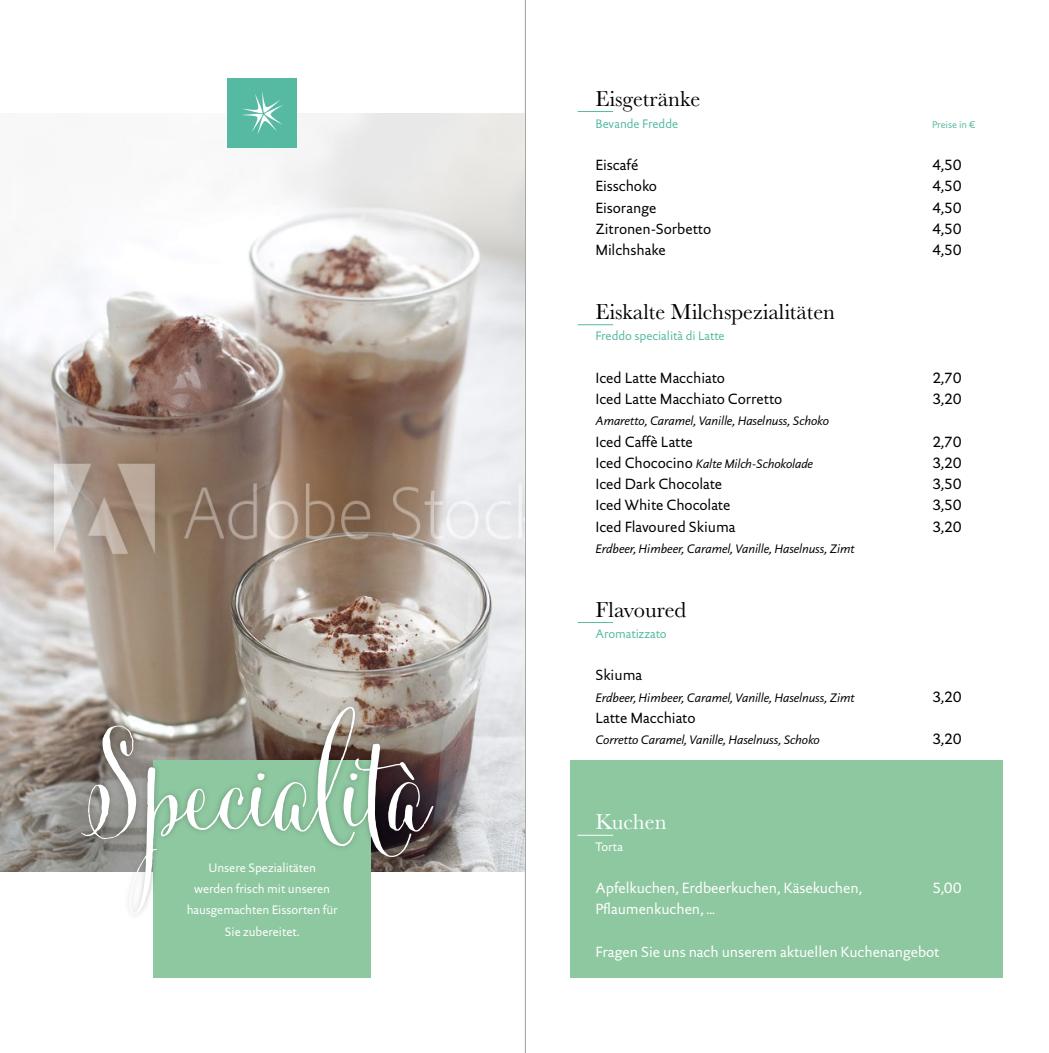
<style>
.page{position:relative;width:1049px;height:1053px;background:#fff}
.page>*{position:absolute;margin:0;border:0;box-sizing:border-box;transform-origin:0 0}
.t1{font:152.5px "Cantoni Pro";color:#fff}
.t2{font:22.5px "Baskerville MT Std";color:#000}
.t3{font:22.5px "Baskerville MT Std";color:#fff}
.t4{font:15px "DTL Documenta Sans T";color:#000}
.t5{font:15px "DTL Documenta Sans T";letter-spacing:-.005em;color:#fff}
.t6{font:italic 12.5px "DTL Documenta Sans T";letter-spacing:-.01em;color:#000}
.t7{font:12.5px/21.2px "DTL Documenta Sans T";color:#fff;text-align:center}
.t8{font:12.5px "DTL Documenta Sans T";letter-spacing:-.005em;color:#56baa2}
.t9{font:10px "DTL Documenta Sans T";color:#56baa2}
.s1{font-style:normal;font-size:15px}
</style>
<div class="page">
<hr style="left:525px;top:0;width:1px;height:1052px;background:#9d9d9c">
<div style="left:571px;top:760px;width:432px;height:217px;background:#8ec8a0"></div>
<img style="left:0;top:113px;width:524px;height:758px">
<div style="left:153px;top:760px;width:218px;height:218px;background:#8ec8a0"></div>
<div style="left:227px;top:78px;width:70px;height:70px;background:#56baa2"></div>
<div style="left:75px;top:699px;width:364px;height:220px;background:#000;opacity:.25"></div>
<svg style="left:242px;top:92px;width:41px;height:43px"></svg>
<hr style="left:578px;top:324px;width:35px;height:1px;background:#56baa2">
<hr style="left:578px;top:622px;width:35px;height:1px;background:#56baa2">
<hr style="left:578px;top:834px;width:35px;height:1px;background:#fff">
<hr style="left:578px;top:111px;width:35px;height:1px;background:#56baa2">
<h1 class="t1" style="left:84px;top:689px;width:345px">Specialità</h1>
<p class="t7" style="left:187px;top:856px;width:152px">Unsere Spezialitäten<br>werden frisch mit unseren hausgemachten Eissorten für<br>Sie zubereitet.</p>
<h2 class="t2" style="left:595px;top:86px;width:107px">Eisgetränke</h2>
<p class="t8" style="left:595px;top:116px;width:84px">Bevande Fredde</p>
<p class="t9" style="left:932px;top:118px;width:45px">Preise in €</p>
<p class="t4" style="left:595px;top:156px;width:45px">Eiscafé</p>
<p class="t4" style="left:932px;top:156px;width:31px">4,50</p>
<p class="t4" style="left:595px;top:177px;width:63px">Eisschoko</p>
<p class="t4" style="left:932px;top:177px;width:31px">4,50</p>
<p class="t4" style="left:595px;top:198px;width:63px">Eisorange</p>
<p class="t4" style="left:932px;top:198px;width:31px">4,50</p>
<p class="t4" style="left:595px;top:219px;width:117px">Zitronen-Sorbetto</p>
<p class="t4" style="left:932px;top:219px;width:31px">4,50</p>
<p class="t4" style="left:595px;top:241px;width:72px">Milchshake</p>
<p class="t4" style="left:932px;top:241px;width:31px">4,50</p>
<h2 class="t2" style="left:595px;top:298px;width:241px">Eiskalte Milchspezialitäten</h2>
<p class="t8" style="left:595px;top:328px;width:131px">Freddo specialità di Latte</p>
<p class="t4" style="left:595px;top:368px;width:131px">Iced Latte Macchiato</p>
<p class="t4" style="left:932px;top:368px;width:31px">2,70</p>
<p class="t4" style="left:595px;top:389px;width:188px">Iced Latte Macchiato Corretto</p>
<p class="t4" style="left:932px;top:389px;width:31px">3,20</p>
<p class="t6" style="left:595px;top:413px;width:235px">Amaretto, Caramel, Vanille, Haselnuss, Schoko</p>
<p class="t4" style="left:595px;top:432px;width:99px">Iced Caffè Latte</p>
<p class="t4" style="left:932px;top:432px;width:31px">2,70</p>
<p class="t6" style="left:595px;top:455px;width:219px"><span class="s1">Iced Chococino</span> Kalte Milch-Schokolade</p>
<p class="t4" style="left:932px;top:453px;width:31px">3,20</p>
<p class="t4" style="left:595px;top:474px;width:128px">Iced Dark Chocolate</p>
<p class="t4" style="left:932px;top:474px;width:31px">3,50</p>
<p class="t4" style="left:595px;top:496px;width:137px">Iced White Chocolate</p>
<p class="t4" style="left:932px;top:496px;width:31px">3,50</p>
<p class="t4" style="left:595px;top:517px;width:142px">Iced Flavoured Skiuma</p>
<p class="t4" style="left:932px;top:517px;width:31px">3,20</p>
<p class="t6" style="left:595px;top:540px;width:261px">Erdbeer, Himbeer, Caramel, Vanille, Haselnuss, Zimt</p>
<h2 class="t2" style="left:595px;top:596px;width:92px">Flavoured</h2>
<p class="t8" style="left:595px;top:626px;width:73px">Aromatizzato</p>
<p class="t4" style="left:595px;top:666px;width:48px">Skiuma</p>
<p class="t6" style="left:595px;top:689px;width:261px">Erdbeer, Himbeer, Caramel, Vanille, Haselnuss, Zimt</p>
<p class="t4" style="left:932px;top:687px;width:31px">3,20</p>
<p class="t4" style="left:595px;top:708px;width:102px">Latte Macchiato</p>
<p class="t6" style="left:595px;top:732px;width:226px">Corretto Caramel, Vanille, Haselnuss, Schoko</p>
<p class="t4" style="left:932px;top:729px;width:31px">3,20</p>
<h2 class="t3" style="left:595px;top:808px;width:73px">Kuchen</h2>
<p class="t7" style="left:595px;top:835px;width:29px">Torta</p>
<p class="t5" style="left:595px;top:878px;width:268px">Apfelkuchen, Erdbeerkuchen, Käsekuchen,</p>
<p class="t5" style="left:932px;top:878px;width:31px">5,00</p>
<p class="t5" style="left:595px;top:899px;width:121px">Pflaumenkuchen, ...</p>
<p class="t5" style="left:595px;top:942px;width:346px">Fragen Sie uns nach unserem aktuellen Kuchenangebot</p>
</div>
